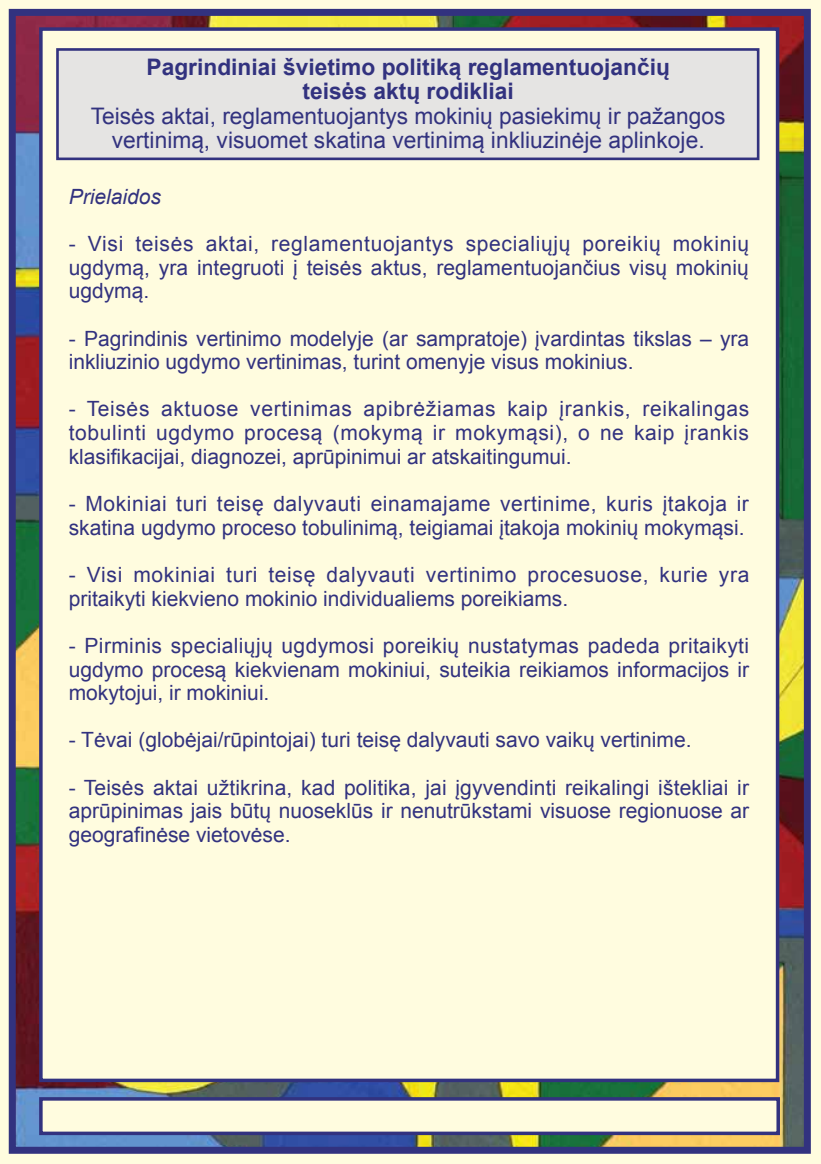
<style>
.page{position:relative;width:821px;height:1164px;background:#fff}
.page>*{position:absolute;margin:0;border:0;box-sizing:border-box;transform-origin:0 0}
.t1{font:22.75px/24.5px "Arial";color:#32327f;text-align:center}
.t2{font:700 22.75px/24.5px "Arial";color:#32327f;text-align:center}
.t3{font:21px/23.6px "Arial";color:#32327f;text-align:justify}
.t4{font:21px/23.6px "Arial";letter-spacing:.03em;color:#32327f}
.t5{font:italic 21px "Arial";color:#32327f}
</style>
<div class="page">
<img style="left:17px;top:17px;width:786px;height:1128px">
<div style="left:0;top:0;width:821px;height:12px;background:#fffcdf"></div>
<div style="left:807px;top:0;width:14px;height:1163px;background:#fffcdf"></div>
<div style="left:0;top:1150px;width:821px;height:13px;background:#fffcdf"></div>
<div style="left:0;top:0;width:12px;height:1163px;background:#fffcdf"></div>
<div style="left:9px;top:9px;width:802px;height:1144px;border:7px solid #32327f"></div>
<div style="left:39px;top:27px;width:740px;height:1054px;background:#fffcdf;border:4px solid #32327f"></div>
<div style="left:56px;top:48px;width:703px;height:112px;background:#e5e4e3;border:3px solid #32327f"></div>
<div style="left:39px;top:1096px;width:741px;height:38px;background:#fffcdf;border:4px solid #32327f"></div>
<p class="t2" style="left:147px;top:55px;width:525px">Pagrindiniai švietimo politiką reglamentuojančių teisės aktų rodikliai</p>
<p class="t1" style="left:91px;top:103px;width:636px">Teisės aktai, reglamentuojantys mokinių pasiekimų ir pažangos vertinimą, visuomet skatina vertinimą inkliuzinėje aplinkoje.</p>
<p class="t5" style="left:69px;top:183px;width:94px">Prielaidos</p>
<p class="t3" style="left:69px;top:232px;width:682px">- Visi teisės aktai, reglamentuojantys specialiųjų poreikių mokinių ugdymą, yra integruoti į teisės aktus, reglamentuojančius visų mokinių ugdymą.</p>
<p class="t3" style="left:69px;top:326px;width:682px">- Pagrindinis vertinimo modelyje (ar sampratoje) įvardintas tikslas – yra inkliuzinio ugdymo vertinimas, turint omenyje visus mokinius.</p>
<p class="t3" style="left:69px;top:397px;width:682px">- Teisės aktuose vertinimas apibrėžiamas kaip įrankis, reikalingas tobulinti ugdymo procesą (mokymą ir mokymąsi), o ne kaip įrankis klasifikacijai, diagnozei, aprūpinimui ar atskaitingumui.</p>
<p class="t3" style="left:69px;top:492px;width:682px">- Mokiniai turi teisę dalyvauti einamajame vertinime, kuris įtakoja ir skatina ugdymo proceso tobulinimą, teigiamai įtakoja mokinių mokymąsi.</p>
<p class="t4" style="left:69px;top:563px;width:682px">- Visi mokiniai turi teisę dalyvauti vertinimo procesuose, kurie yra pritaikyti kiekvieno mokinio individualiems poreikiams.</p>
<p class="t3" style="left:69px;top:633px;width:682px">- Pirminis specialiųjų ugdymosi poreikių nustatymas padeda pritaikyti ugdymo procesą kiekvienam mokiniui, suteikia reikiamos informacijos ir mokytojui, ir mokiniui.</p>
<p class="t3" style="left:69px;top:728px;width:624px">- Tėvai (globėjai/rūpintojai) turi teisę dalyvauti savo vaikų vertinime.</p>
<p class="t3" style="left:69px;top:775px;width:682px">- Teisės aktai užtikrina, kad politika, jai įgyvendinti reikalingi ištekliai ir aprūpinimas jais būtų nuoseklūs ir nenutrūkstami visuose regionuose ar geografinėse vietovėse.</p>
</div>
